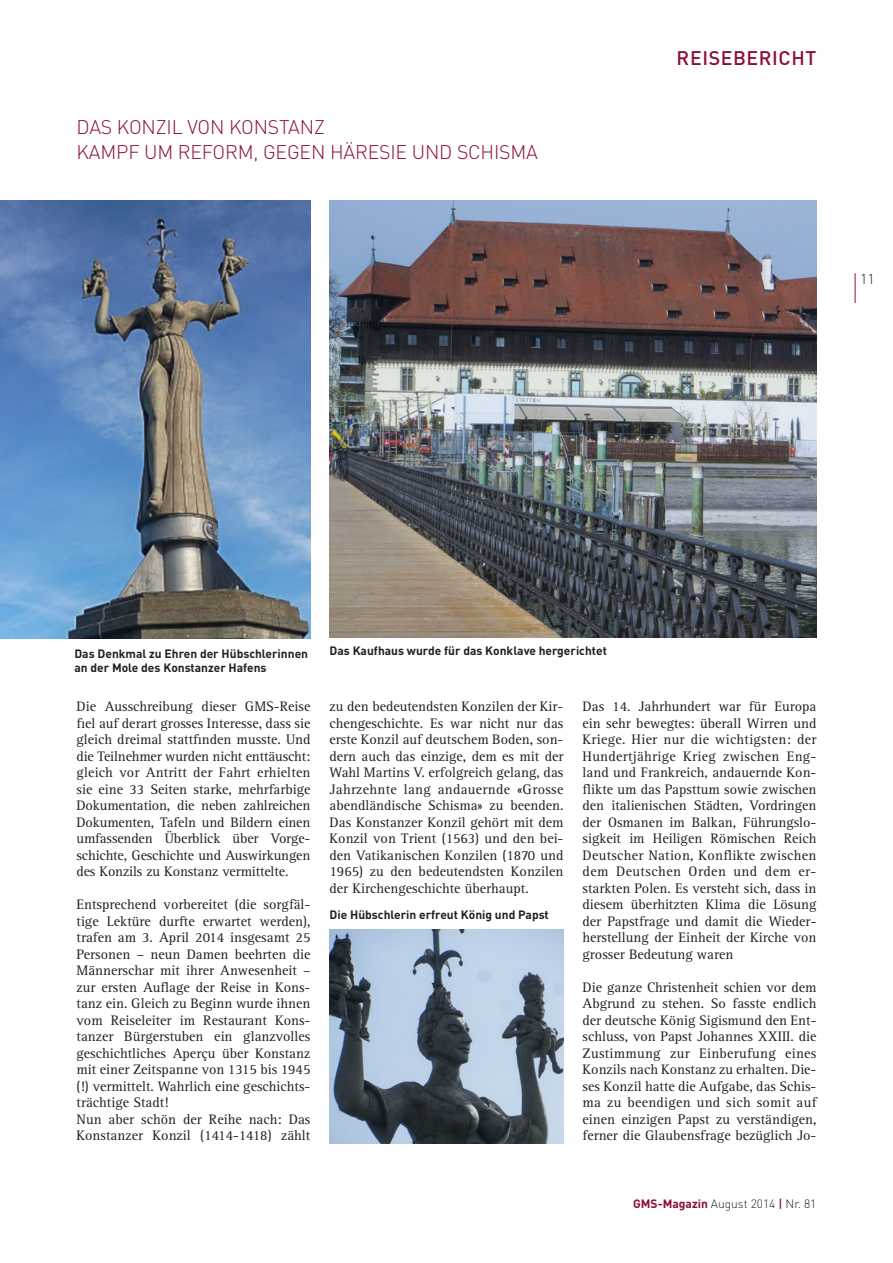
<style>
.page{position:relative;width:893px;height:1263px;background:#fff}
.page>*{position:absolute;margin:0;border:0;box-sizing:border-box;transform-origin:0 0}
.t1{font:300 19.5px/25.5px "DIN";letter-spacing:-.01em;color:#8d0d3a}
.t2{font:500 19.5px "DIN";letter-spacing:.03em;color:#8d0d3a}
.t3{font:14.4px "Rotis Serif";color:#231f20}
.t4{font:14.25px/16.5px "Rotis Serif";color:#231f20;text-align:justify}
.t5{font:300 14.25px "DIN";color:#231f20}
.t6{font:700 12px/14.4px "DIN";color:#231f20}
.t7{font:300 12px "DIN";color:#231f20}
.s1{font-weight:700;color:#8d0d3a}
.s2{font-weight:500;color:#8d0d3a}
</style>
<div class="page">
<hr style="left:855px;top:273px;width:1px;height:30px;background:#8d0d3a">
<img style="left:0;top:201px;width:310px;height:438px">
<img style="left:330px;top:929px;width:233px;height:215px">
<img style="left:330px;top:201px;width:486px;height:437px">
<h1 class="t1" style="left:77px;top:114px;width:463px">DAS KONZIL VON KONSTANZ<br>KAMPF UM REFORM, GEGEN HÄRESIE UND SCHISMA</h1>
<h1 class="t2" style="left:677px;top:45px;width:141px">REISEBERICHT</h1>
<p class="t5" style="left:860px;top:270px;width:16px">11</p>
<p class="t6" style="left:74px;top:646px;width:235px">Das Denkmal zu Ehren der Hübschlerinnen an der Mole des Konstanzer Hafens</p>
<p class="t4" style="left:77px;top:698px;width:235px">Die Ausschreibung dieser GMS-Reise fiel auf derart grosses Interesse, dass sie gleich dreimal stattfinden musste. Und die Teilnehmer wurden nicht enttäuscht: gleich vor Antritt der Fahrt erhielten sie eine 33 Seiten starke, mehrfarbige Dokumentation, die neben zahlreichen Dokumenten, Tafeln und Bildern einen umfassenden Überblick über Vorge&shy;schichte, Geschichte und Auswirkungen des Konzils zu Konstanz vermittelte.</p>
<p class="t4" style="left:77px;top:896px;width:235px;text-align:left">Entsprechend vorbereitet (die sorgfäl&shy;tige Lektüre durfte erwartet werden), trafen am 3. April 2014 insgesamt 25<br>Personen – neun Damen beehrten die Männerschar mit ihrer Anwesenheit – zur ersten Auflage der Reise in Kons&shy;tanz ein. Gleich zu Beginn wurde ihnen vom Reiseleiter im Restaurant Kons&shy;tanzer Bürgerstuben ein glanzvolles geschichtliches Aperçu über Konstanz mit einer Zeitspanne von 1315 bis 1945 (!) vermittelt. Wahrlich eine geschichts&shy;trächtige Stadt!<br>Nun aber schön der Reihe nach: Das Konstanzer Konzil (1414-1418) zählt</p>
<p class="t6" style="left:330px;top:643px;width:279px">Das Kaufhaus wurde für das Konklave hergerichtet</p>
<p class="t4" style="left:330px;top:699px;width:235px">zu den bedeutendsten Konzilen der Kir&shy;chengeschichte. Es war nicht nur das erste Konzil auf deutschem Boden, son&shy;dern auch das einzige, dem es mit der Wahl Martins V. erfolgreich gelang, das Jahrzehnte lang andauernde «Grosse abendländische Schisma» zu beenden.<br>Das Konstanzer Konzil gehört mit dem Konzil von Trient (1563) und den bei&shy;den Vatikanischen Konzilen (1870 und 1965) zu den bedeutendsten Konzilen der Kirchengeschichte überhaupt.</p>
<p class="t4" style="left:583px;top:699px;width:235px">Das 14. Jahrhundert war für Europa ein sehr bewegtes: überall Wirren und Kriege. Hier nur die wichtigsten: der Hundertjährige Krieg zwischen Eng&shy;land und Frankreich, andauernde Kon&shy;flikte um das Papsttum sowie zwischen den italienischen Städten, Vordringen der Osmanen im Balkan, Führungslo&shy;sigkeit im Heiligen Römischen Reich Deutscher Nation, Konflikte zwischen dem Deutschen Orden und dem er&shy;starkten Polen. Es versteht sich, dass in diesem überhitzten Klima die Lösung der Papstfrage und damit die Wieder&shy;herstellung der Einheit der Kirche von grosser Bedeutung waren</p>
<p class="t4" style="left:583px;top:979px;width:235px">Die ganze Christenheit schien vor dem Abgrund zu stehen. So fasste endlich der deutsche König Sigismund den Ent&shy;schluss, von Papst Johannes XXIII. die Zustimmung zur Einberufung eines Konzils nach Konstanz zu erhalten. Die&shy;ses Konzil hatte die Aufgabe, das Schis&shy;ma zu beendigen und sich somit auf</p>
<p class="t3" style="left:583px;top:1111px;width:235px">einen einzigen Papst zu verständigen,</p>
<p class="t4" style="left:583px;top:1127px;width:235px">ferner die Glaubensfrage bezüglich Jo-</p>
<p class="t6" style="left:330px;top:906px;width:221px">Die Hübschlerin erfreut König und Papst</p>
<p class="t7" style="left:633px;top:1196px;width:185px"><span class="s1">GMS-Magazin</span> August 2014 <span class="s2">|</span> Nr. 81</p>
</div>
